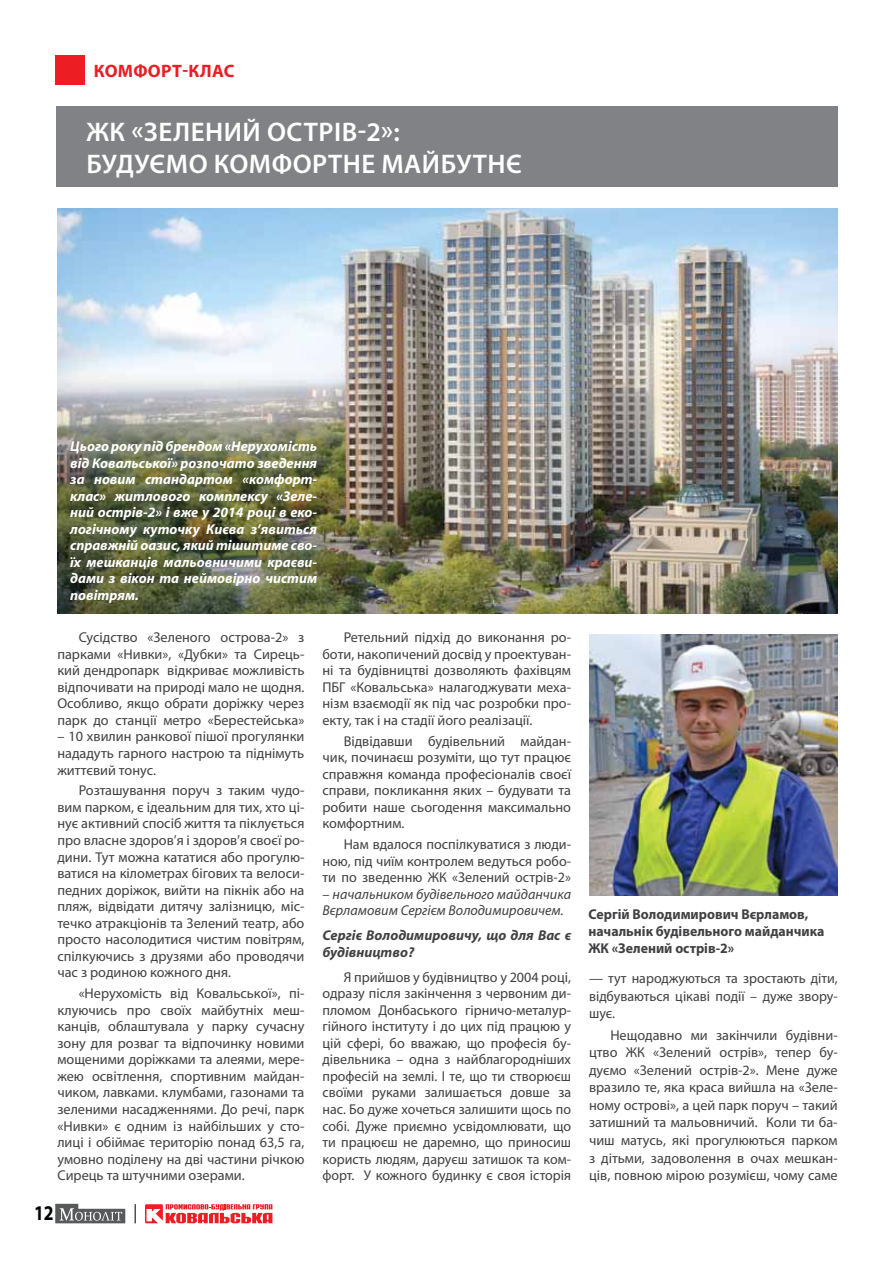
<style>
.page{position:relative;width:893px;height:1263px;background:#fff}
.page>*{position:absolute;margin:0;border:0;box-sizing:border-box;transform-origin:0 0}
.t1{font:600 27px "Myriad Pro";letter-spacing:.02em;color:#fff}
.t2{font:700 21px "Myriad Pro";color:#000;scale:.84 1}
.t3{font:700 18px "Myriad Pro";letter-spacing:.015em;color:#ed1d24}
.t4{font:14.25px/16.5px "Myriad Pro";color:#414042;text-align:justify}
.t5{font:italic 700 14.25px/16.5px "Myriad Pro";color:#fff;text-align:justify}
.t6{font:700 14.25px/17.2px "Myriad Pro";color:#414042}
.t7{font:italic 14.25px/16.5px "Myriad Pro";color:#414042}
.t8{font:italic 700 14.25px/16.5px "Myriad Pro";color:#414042}
.s1{font-style:normal}
</style>
<div class="page">
<div style="left:55px;top:55px;width:30px;height:30px;background:#ed1d24"></div>
<svg style="left:135px;top:1204px;width:1px;height:19px"></svg>
<svg style="left:145px;top:1204px;width:127px;height:19px"></svg>
<svg style="left:55px;top:1204px;width:70px;height:19px"></svg>
<div style="left:56px;top:106px;width:782px;height:81px;background:#808285"></div>
<img style="left:57px;top:208px;width:781px;height:405px">
<img style="left:589px;top:634px;width:249px;height:262px">
<p class="t3" style="left:94px;top:59px;width:141px">КОМФОРТ-КЛАС</p>
<h1 class="t1" style="left:86px;top:114px;width:90px">ЖК «ЗЕЛЕНИ</h1>
<h1 class="t1" style="left:243px;top:114px;width:59px">Й ОСТРІВ</h1>
<h1 class="t1" style="left:358px;top:114px;width:44px">-2»:</h1>
<h1 class="t1" style="left:86px;top:147px;width:242px">БУДУЄМО КОМФОРТНЕ</h1>
<h1 class="t1" style="left:382px;top:147px;width:76px">МАЙБУТН</h1>
<h1 class="t1" style="left:506px;top:147px;width:17px">Є</h1>
<p class="t5" style="left:70px;top:438px;width:249px">Цього року під брендом «Нерухомість від Ковальської» розпочато зведення за новим стандартом «комфорт&shy;клас» житлового комплексу «Зеле&shy;ний острів-2» і вже у 2014 році в еко&shy;логічному куточку Києва з’явиться справжній оазис, який тішитиме сво&shy;їх мешканців мальовничими краєви&shy;дами з вікон та неймовірно чистим повітрям.</p>
<p class="t4" style="left:57px;top:629px;width:249px;text-indent:21px">Сусідство «Зеленого острова-2» з парками «Нивки», «Дубки» та Сирець&shy;кий дендропарк відкриває можливість відпочивати на природі мало не щодня.<br>Особливо, якщо обрати доріжку через парк до станції метро «Берестейська»</p>
<p class="t4" style="left:57px;top:728px;width:248px">– 10 хвилин ранкової пішої прогулянки нададуть гарного настрою та піднімуть життєвий тонус.</p>
<p class="t4" style="left:57px;top:782px;width:249px;text-indent:21px">Розташування поруч з таким чудо&shy;вим парком, є ідеальним для тих, хто ці&shy;нує активний спосіб життя та піклується про власне здоров’я і здоров’я своєї ро&shy;дини. Тут можна кататися або прогулю&shy;ватися на кілометрах бігових та велоси&shy;педних доріжок, вийти на пікнік або на пляж, відвідати дитячу залізницю, міс&shy;течко атракціонів та Зелений театр, або просто насолодитися чистим повітрям, спілкуючись з друзями або проводячи час з родиною кожного дня.</p>
<p class="t4" style="left:57px;top:985px;width:249px;text-indent:21px">«Нерухомість від Ковальської», пі&shy;клуючись про своїх майбутніх меш&shy;канців, облаштувала у парку сучасну зону для розваг та відпочинку новими мощеними доріжками та алеями, мере&shy;жею освітлення, спортивним майдан&shy;чиком, лавками. клумбами, газонами та зеленими насадженнями. До речі, парк «Нивки» є одним із найбільших у сто&shy;лиці і обіймає територію понад 63,5 га, умовно поділену на дві частини річкою Сирець та штучними озерами.</p>
<h2 class="t2" style="left:34px;top:1200px;width:25px">12</h2>
<p class="t4" style="left:322px;top:629px;width:250px;text-indent:21px">Ретельний підхід до виконання ро&shy;боти, накопичений досвід у проектуван&shy;ні та будівництві дозволяють фахівцям ПБГ «Ковальська» налагоджувати меха&shy;нізм взаємодії як під час розробки про&shy;екту, так і на стадії його реалізації.</p>
<p class="t4" style="left:322px;top:732px;width:250px;text-indent:21px">Відвідавши будівельний майдан&shy;чик, починаєш розуміти, що тут працює справжня команда професіоналів своєї справи, покликання яких – будувати та робити наше сьогодення максимально комфортним.</p>
<p class="t4" style="left:322px;top:836px;width:250px;text-indent:21px">Нам вдалося поспілкуватися з люди&shy;ною, під чиїм контролем ведуться робо&shy;ти по зведенню ЖК «Зелений острів-2»</p>
<p class="t7" style="left:322px;top:885px;width:250px"><span class="s1">–</span> начальником будівельного майданчика<br>Вєрламовим Сергієм Володимировичем.</p>
<p class="t8" style="left:322px;top:927px;width:250px">Сергіє Володимировичу, що для Вас є будівництво?</p>
<p class="t4" style="left:322px;top:968px;width:250px;text-indent:21px">Я прийшов у будівництво у 2004 році, одразу після закінчення з червоним ди&shy;пломом Донбаського гірничо-металур&shy;гійного інституту і до цих під працюю у цій сфері, бо вважаю, що професія бу&shy;дівельника – одна з найблагородніших професій на землі. І те, що ти створюєш своїми руками залишається довше за нас. Бо дуже хочеться залишити щось по собі. Дуже приємно усвідомлювати, що ти працюєш не даремно, що приносиш користь людям, даруєш затишок та ком&shy;форт. У кожного будинку є своя історія</p>
<p class="t4" style="left:589px;top:969px;width:250px;line-height:17.5px">— тут народжуються та зростають діти, відбуваються цікаві події – дуже звору&shy;шує.</p>
<p class="t6" style="left:588px;top:905px;width:237px">Сергій Володимирович Вєрламов, начальнік будівельного майданчика<br>ЖК «Зелений острів-2»</p>
<p class="t4" style="left:589px;top:1026px;width:250px;line-height:17.5px;text-indent:21px">Нещодавно ми закінчили будівни&shy;цтво ЖК «Зелений острів», тепер бу&shy;дуємо «Зелений острів-2». Мене дуже вразило те, яка краса вийшла на «Зеле&shy;ному острові», а цей парк поруч – такий затишний та мальовничий. Коли ти ба&shy;чиш матусь, які прогулюються парком з дітьми, задоволення в очах мешкан&shy;ців, повною мірою розумієш, чому саме</p>
</div>
